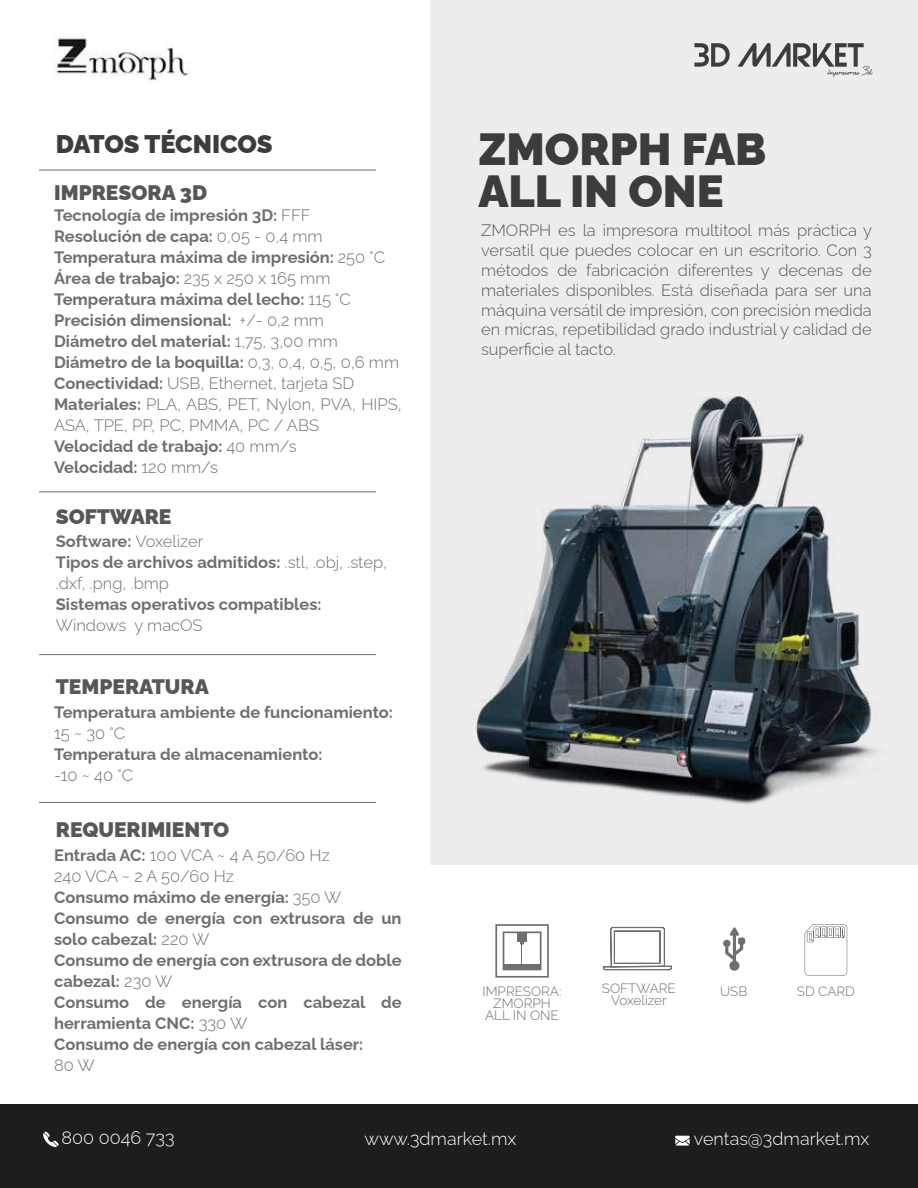
<style>
.page{position:relative;width:918px;height:1188px;background:#fff}
.page>*{position:absolute;margin:0;border:0;box-sizing:border-box;transform-origin:0 0}
.t1{font:900 45px/42px "Raleway";color:#3c3c3b}
.t2{font:900 25.5px "Raleway";letter-spacing:-.005em;color:#3c3c3b}
.t3{font:900 21px "Raleway";color:#575756}
.t4{font:300 18px "Raleway";color:#fff}
.t5{font:700 16.5px/21px "Raleway";color:#706f6f}
.t6{font:300 16.5px/19.8px "Raleway";color:#575756;text-align:justify}
.t7{font:300 16.5px/21px "Raleway";color:#706f6f}
.t8{font:300 13.5px/12px "Raleway";color:#706f6f;text-align:center}
.s1{font-weight:300}
.s2{font-weight:700}
</style>
<div class="page">
<div style="left:431px;top:0;width:487px;height:865px;background:#ededed"></div>
<div style="left:0;top:1105px;width:918px;height:83px;background:#1d1d1b"></div>
<svg style="left:43px;top:1131px;width:16px;height:16px"></svg>
<svg style="left:675px;top:1136px;width:15px;height:10px"></svg>
<svg style="left:694px;top:43px;width:36px;height:24px"></svg>
<svg style="left:738px;top:43px;width:135px;height:34px"></svg>
<hr style="left:39px;top:170px;width:337px;height:1px;background:#706f6f">
<hr style="left:39px;top:491px;width:337px;height:1px;background:#706f6f">
<hr style="left:39px;top:654px;width:337px;height:1px;background:#706f6f">
<hr style="left:39px;top:802px;width:337px;height:1px;background:#706f6f">
<svg style="left:603px;top:927px;width:69px;height:43px"></svg>
<svg style="left:495px;top:924px;width:54px;height:54px"></svg>
<svg style="left:723px;top:927px;width:22px;height:44px"></svg>
<svg style="left:805px;top:924px;width:42px;height:52px"></svg>
<img style="left:53px;top:35px;width:137px;height:45px">
<img style="left:474px;top:396px;width:404px;height:409px">
<h2 class="t2" style="left:56px;top:123px;width:218px">DATOS TÉCNICOS</h2>
<p class="t3" style="left:54px;top:176px;width:154px">IMPRESORA 3D</p>
<p class="t5" style="left:54px;top:203px;width:349px">Tecnología de impresión 3D: <span class="s1">FFF </span>Resolución de capa: <span class="s1">0,05 - 0,4 mm </span>Temperatura máxima de impresión: <span class="s1">250 °C </span>Área de trabajo: <span class="s1">235 x 250 x 165 mm </span>Temperatura máxima del lecho: <span class="s1">115 °C </span>Precisión dimensional: <span class="s1">+/- 0,2 mm<br></span>Diámetro del material: <span class="s1">1,75, 3,00 mm </span>Diámetro de la boquilla: <span class="s1">0,3, 0,4, 0,5, 0,6 mm </span>Conectividad: <span class="s1">USB, Ethernet, tarjeta SD </span>Materiales: <span class="s1">PLA, ABS, PET, Nylon, PVA, HIPS, ASA, TPE, PP, PC, PMMA, PC / ABS </span>Velocidad de trabajo: <span class="s1">40 mm/s<br></span>Velocidad: <span class="s1">120 mm/s</span></p>
<p class="t3" style="left:56px;top:499px;width:117px">SOFTWARE</p>
<p class="t7" style="left:56px;top:529px;width:333px"><span class="s2">Software:</span> Voxelizer<br><span class="s2">Tipos de archivos admitidos:</span> .stl, .obj, .step, .dxf, .png, .bmp</p>
<p class="t5" style="left:56px;top:592px;width:267px">Sistemas operativos compatibles:</p>
<p class="t7" style="left:56px;top:613px;width:148px">Windows y macOS</p>
<p class="t3" style="left:56px;top:670px;width:154px">TEMPERATURA</p>
<p class="t5" style="left:54px;top:700px;width:340px">Temperatura ambiente de funcionamiento:</p>
<p class="t7" style="left:54px;top:721px;width:73px">15 ~ 30 °C</p>
<p class="t5" style="left:54px;top:742px;width:270px">Temperatura de almacenamiento:</p>
<p class="t7" style="left:54px;top:763px;width:81px">-10 ~ 40 °C</p>
<p class="t3" style="left:56px;top:812px;width:175px">REQUERIMIENTO</p>
<p class="t5" style="left:54px;top:842px;width:349px">Entrada AC: <span class="s1">100 VCA ~ 4 A 50/60 Hz<br>240 VCA ~ 2 A 50/60 Hz<br></span>Consumo máximo de energía: <span class="s1">350 W<br></span>Consumo de energía con extrusora de un solo cabezal: <span class="s1">220 W<br></span>Consumo de energía con extrusora de doble cabezal: <span class="s1">230 W<br></span>Consumo de energía con cabezal de herramienta CNC: <span class="s1">330 W<br></span>Consumo de energía con cabezal láser:</p>
<p class="t7" style="left:54px;top:1052px;width:42px">80 W</p>
<h1 class="t1" style="left:479px;top:123px;width:289px">ZMORPH FAB<br>ALL IN ONE</h1>
<p class="t6" style="left:481px;top:219px;width:393px">ZMORPH es la impresora multitool más práctica y versatil que puedes colocar en un escritorio. Con 3 métodos de fabricación diferentes y decenas de materiales disponibles. Está diseñada para ser una máquina versátil de impresión, con precisión medida en micras, repetibilidad grado industrial y calidad de superficie al tacto.</p>
<p class="t8" style="left:483px;top:983px;width:80px">IMPRESORA:<br>ZMORPH<br>ALL IN ONE</p>
<p class="t8" style="left:602px;top:981px;width:75px">SOFTWARE</p>
<p class="t8" style="left:720px;top:983px;width:29px">USB</p>
<p class="t8" style="left:611px;top:993px;width:57px">Voxelizer</p>
<p class="t8" style="left:797px;top:983px;width:59px">SD CARD</p>
<p class="t4" style="left:62px;top:1124px;width:114px">800 0046 733</p>
<p class="t4" style="left:365px;top:1124px;width:153px">www.3dmarket.mx</p>
<p class="t4" style="left:694px;top:1125px;width:177px">ventas@3dmarket.mx</p>
</div>
